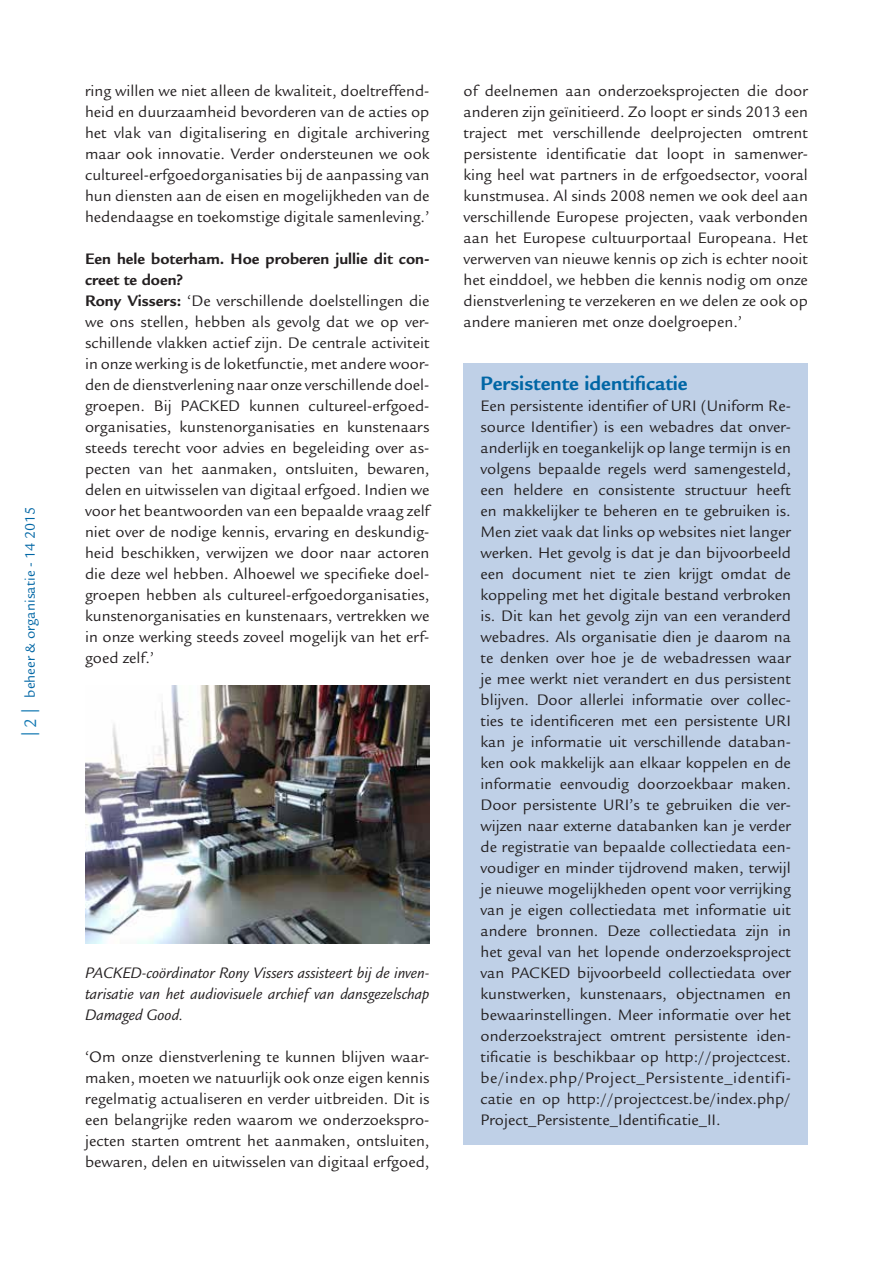
<style>
.page{position:relative;width:893px;height:1263px;background:#fff}
.page>*{position:absolute;margin:0;border:0;box-sizing:border-box;transform-origin:0 0}
.t1{font:700 21px "Legacy Sans Std";color:#0066a5}
.t2{font:16.5px/21px "Legacy Sans Std";color:#231f20;text-align:justify}
.t3{font:italic 16.5px/21px "Legacy Sans Std";color:#231f20;text-align:justify}
.t4{font:15px "Legacy Sans Std";color:#0066a5}
.s1{font-family:"Myriad Pro";font-size:18px;color:#1379b3}
.s2{font-size:18px;color:#1379b3}
.s3{font-weight:700}
</style>
<div class="page">
<div style="left:463px;top:364px;width:345px;height:780px;background:#bfd0e7"></div>
<img style="left:85px;top:685px;width:344px;height:258px">
<p class="t4" style="left:22px;top:736px;width:231px;rotate:-90deg"><span class="s1">|</span> <span class="s2">2</span> <span class="s1">|</span> beheer &amp; organisatie - 14 2015</p>
<p class="t2" style="left:85px;top:80px;width:346px">ring willen we niet alleen de kwaliteit, doeltreffend&shy;heid en duurzaamheid bevorderen van de acties op het vlak van digitalisering en digitale archivering maar ook innovatie. Verder ondersteunen we ook cultureel-erfgoedorganisaties bij de aanpassing van hun diensten aan de eisen en mogelijkheden van de hedendaagse en toekomstige digitale samenleving.’</p>
<p class="t2" style="left:85px;top:248px;width:346px;text-align:left"><span class="s3">Een hele boterham. Hoe proberen jullie dit con&shy;creet te doen?<br>Rony Vissers:</span> ‘De verschillende doelstellingen die we ons stellen, hebben als gevolg dat we op ver&shy;schillende vlakken actief zijn. De centrale activiteit in onze werking is de loketfunctie, met andere woor&shy;den de dienstverlening naar onze verschillende doel&shy;groepen. Bij PACKED kunnen cultureel-erfgoed&shy;organisaties, kunstenorganisaties en kunstenaars steeds terecht voor advies en begeleiding over as&shy;pecten van het aanmaken, ontsluiten, bewaren, delen en uitwisselen van digitaal erfgoed. Indien we voor het beantwoorden van een bepaalde vraag zelf niet over de nodige kennis, ervaring en deskundig&shy;heid beschikken, verwijzen we door naar actoren die deze wel hebben. Alhoewel we specifieke doel&shy;groepen hebben als cultureel-erfgoedorganisaties, kunstenorganisaties en kunstenaars, vertrekken we in onze werking steeds zoveel mogelijk van het erf&shy;goed zelf.’</p>
<p class="t3" style="left:85px;top:963px;width:346px">PACKED-coördinator Rony Vissers assisteert bij de inven&shy;tarisatie van het audiovisuele archief van dansgezelschap Damaged Good.</p>
<p class="t2" style="left:85px;top:1046px;width:346px">‘Om onze dienstverlening te kunnen blijven waar&shy;maken, moeten we natuurlijk ook onze eigen kennis regelmatig actualiseren en verder uitbreiden. Dit is een belangrijke reden waarom we onderzoekspro&shy;jecten starten omtrent het aanmaken, ontsluiten, bewaren, delen en uitwisselen van digitaal erfgoed,</p>
<p class="t2" style="left:463px;top:81px;width:346px">of deelnemen aan onderzoeksprojecten die door anderen zijn geïnitieerd. Zo loopt er sinds 2013 een traject met verschillende deelprojecten omtrent persistente identificatie dat loopt in samenwer&shy;king heel wat partners in de erfgoedsector, vooral kunstmusea. Al sinds 2008 nemen we ook deel aan verschillende Europese projecten, vaak verbonden aan het Europese cultuurportaal Europeana. Het verwerven van nieuwe kennis op zich is echter nooit het einddoel, we hebben die kennis nodig om onze dienstverlening te verzekeren en we delen ze ook op andere manieren met onze doelgroepen.’</p>
<p class="t1" style="left:480px;top:371px;width:209px">Persistente identificatie</p>
<p class="t2" style="left:480px;top:395px;width:312px">Een persistente identifier of URI (Uniform Re&shy;source Identifier) is een webadres dat onver&shy;anderlijk en toegankelijk op lange termijn is en volgens bepaalde regels werd samengesteld, een heldere en consistente structuur heeft en makkelijker te beheren en te gebruiken is.<br>Men ziet vaak dat links op websites niet langer werken. Het gevolg is dat je dan bijvoorbeeld een document niet te zien krijgt omdat de koppeling met het digitale bestand verbroken is. Dit kan het gevolg zijn van een veranderd webadres. Als organisatie dien je daarom na te denken over hoe je de webadressen waar je mee werkt niet verandert en dus persistent blijven. Door allerlei informatie over collec&shy;ties te identificeren met een persistente URI kan je informatie uit verschillende databan&shy;ken ook makkelijk aan elkaar koppelen en de informatie eenvoudig doorzoekbaar maken.<br>Door persistente URI’s te gebruiken die ver&shy;wijzen naar externe databanken kan je verder de registratie van bepaalde collectiedata een&shy;voudiger en minder tijdrovend maken, terwijl je nieuwe mogelijkheden opent voor verrijking van je eigen collectiedata met informatie uit andere bronnen. Deze collectiedata zijn in het geval van het lopende onderzoeksproject van PACKED bijvoorbeeld collectiedata over kunstwerken, kunstenaars, objectnamen en bewaarinstellingen. Meer informatie over het onderzoekstraject omtrent persistente iden&shy;tificatie is beschikbaar op http://projectcest. be/index.php/Project_Persistente_identifi&shy;catie en op http://projectcest.be/index.php/ Project_Persistente_Identificatie_II.</p>
</div>
